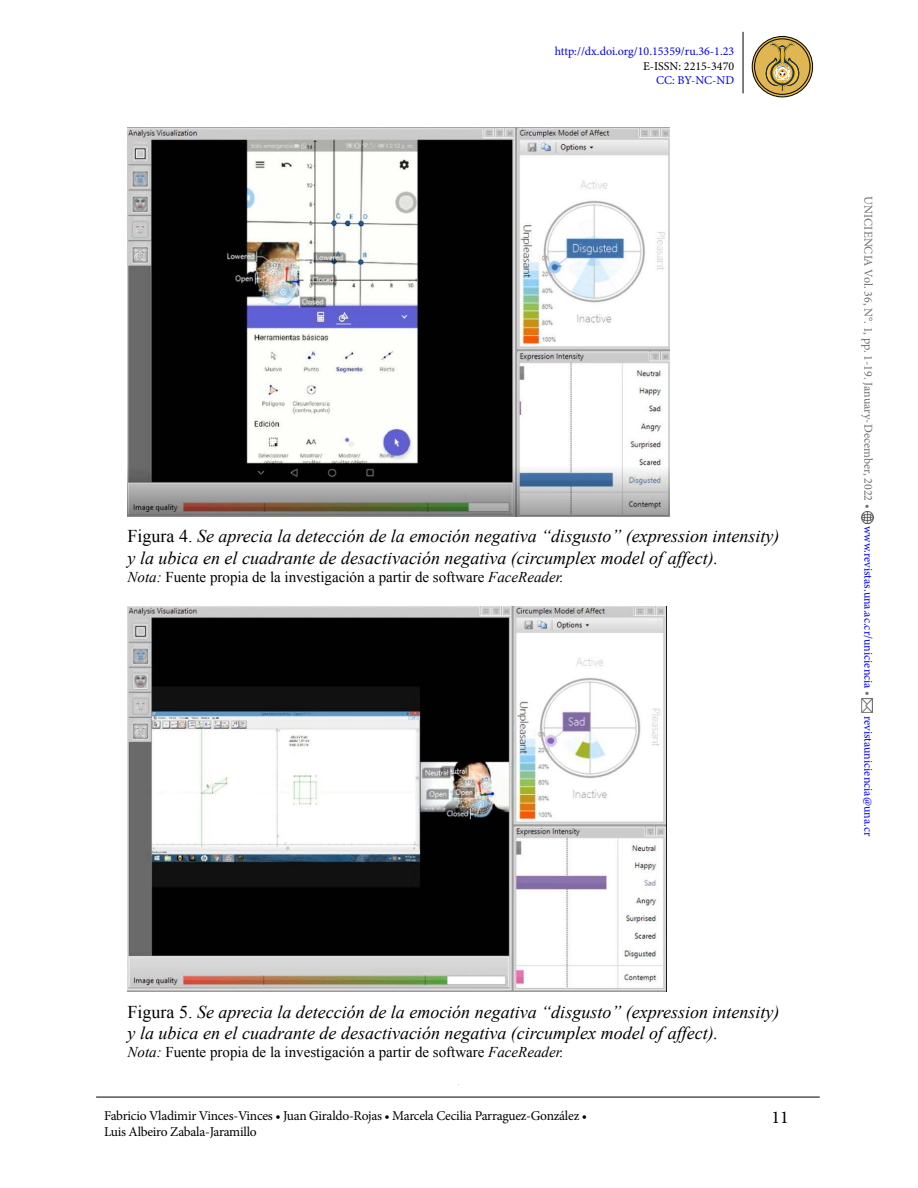
<style>
.page{position:relative;width:918px;height:1188px;background:#fff}
.page>*{position:absolute;margin:0;border:0;box-sizing:border-box;transform-origin:0 0}
.t1{font:italic 18px/21.6px "Times New Roman";color:#000}
.t2{font:18px "Minion Pro";color:#000}
.t3{font:15px "Times New Roman";color:#000}
.t4{font:13.5px/16.2px "Minion Pro";letter-spacing:-.02em;color:#000}
.t5{font:12px "Minion Pro";color:#00f}
.t6{font:12px "Minion Pro";color:#706f6f}
.t7{font:12px "Minion Pro";color:#000}
.s1{font-style:normal}
.s2{font-style:italic}
.s3{color:#706f6f}
</style>
<div class="page">
<hr style="left:743px;top:32px;width:1px;height:61px;background:#000">
<svg style="left:862px;top:511px;width:12px;height:12px"></svg>
<img style="left:862px;top:699px;width:10px;height:14px">
<hr style="left:96px;top:1097px;width:724px;height:1px;background:#000">
<svg style="left:752px;top:37px;width:61px;height:60px"></svg>
<div style="left:754px;top:39px;width:56px;height:56px;border:1px solid #000;border-radius:50%"></div>
<div style="left:752px;top:36px;width:61px;height:61px;border:1px solid #000;border-radius:50%"></div>
<svg style="left:766px;top:42px;width:33px;height:50px;background:#bc9f53"></svg>
<img style="left:128px;top:128px;width:542px;height:388px">
<img style="left:128px;top:606px;width:538px;height:386px">
<p class="t5" style="left:555px;top:44px;width:181px">http://dx.doi.org/10.15359/ru.36-1.23</p>
<p class="t7" style="left:643px;top:58px;width:93px">E-ISSN: 2215-3470</p>
<p class="t5" style="left:656px;top:72px;width:80px">CC: BY-NC-ND</p>
<p class="t1" style="left:128px;top:525px;width:654px"><span class="s1">Figura 4.</span> Se aprecia la detección de la emoción negativa “disgusto” (expression intensity) y la ubica en el cuadrante de desactivación negativa (circumplex model of affect).</p>
<p class="t3" style="left:128px;top:566px;width:438px"><span class="s2">Nota:</span> Fuente propia de la investigación a partir de software <span class="s2">FaceReader.</span></p>
<p class="t1" style="left:128px;top:1000px;width:654px"><span class="s1">Figura 5.</span> Se aprecia la detección de la emoción negativa “disgusto” (expression intensity) y la ubica en el cuadrante de desactivación negativa (circumplex model of affect).</p>
<p class="t3" style="left:128px;top:1042px;width:438px"><span class="s2">Nota:</span> Fuente propia de la investigación a partir de software <span class="s2">FaceReader.</span></p>
<p class="t4" style="left:104px;top:1107px;width:484px">Fabricio Vladimir Vinces-Vinces • Juan Giraldo-Rojas • Marcela Cecilia Parraguez-González •<br>Luis Albeiro Zabala-Jaramillo</p>
<p class="t2" style="left:771px;top:1105px;width:19px">11</p>
<p class="t6" style="left:876px;top:196px;width:314px;rotate:90deg">UNICIENCIA Vol. 36, N°. 1, pp. 1-19. January-December, 2022 •</p>
<p class="t5" style="left:876px;top:526px;width:172px;rotate:90deg">www.revistas.una.ac.cr/uniciencia <span class="s3">•</span></p>
<p class="t5" style="left:876px;top:716px;width:122px;rotate:90deg">revistauniciencia@una.cr</p>
</div>
